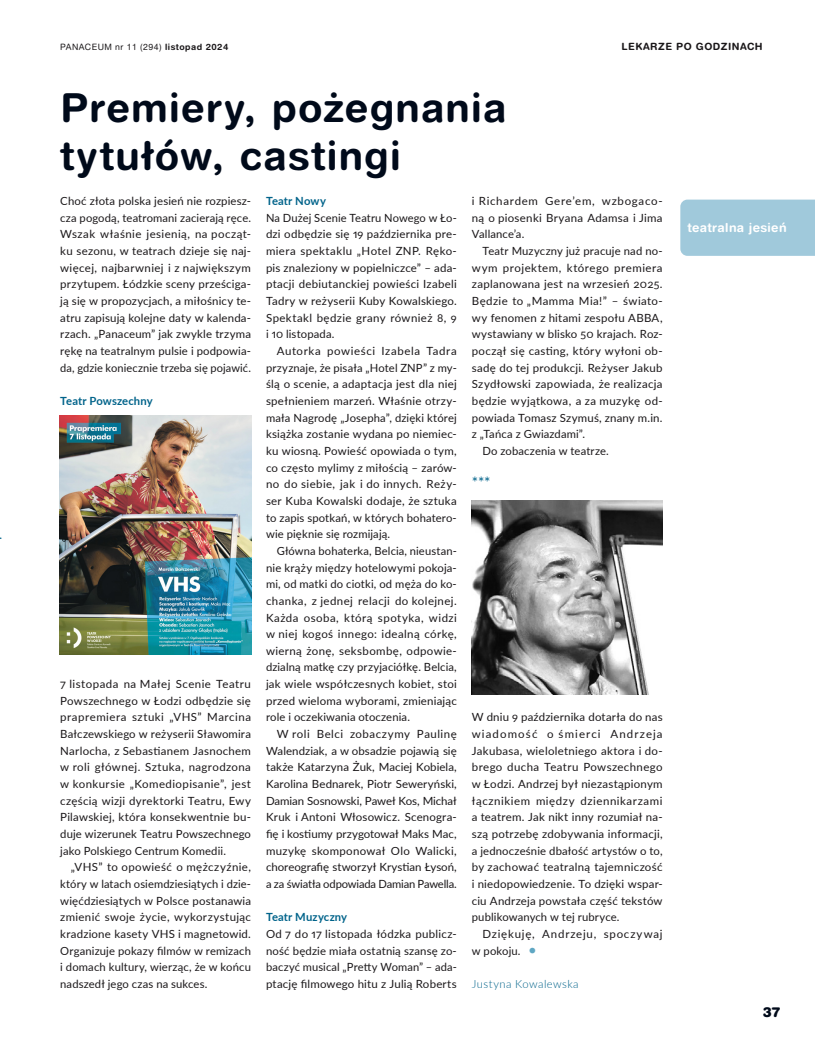
<style>
.page{position:relative;width:815px;height:1063px;background:#fff}
.page>*{position:absolute;margin:0;border:0;box-sizing:border-box;transform-origin:0 0}
.P_tytuł_1{font:700 40px/48px "Switzer Rnd EFN";letter-spacing:.03em;color:#000a1a}
.P_trzy_kropki{font:15px "Lato";color:#00638a}
.t1{font:13.75px "Switzer Rnd EFN Black";color:#000a1a}
.P_tekst_na_plakietce{font:700 12.5px "Switzer Rnd EFN";letter-spacing:.025em;color:#fff}
.P_tekst{font:11.25px/16.6px "Lato";letter-spacing:.01em;color:#1a1719;text-align:justify}
.P_tekst_pierwszy_aka{font:11.25px/16.6px "Lato";letter-spacing:.015em;color:#1a1719;text-align:justify}
.P_śródtytuł_1{font:700 11.25px "Lato";letter-spacing:.01em;color:#00638a}
.P_tekst-2{font:11.25px/16.6px "Lato";letter-spacing:.065em;color:#1a1719}
.P_autor_artykułu_2{font:300 11.25px "Lato";letter-spacing:.035em;color:#00638a}
.t2{font:700 10px "Switzer Rnd EFN";letter-spacing:.05em;color:#1a1719}
.t3{font:8.75px "Switzer Rnd EFN";letter-spacing:.05em;color:#1a1719}
.s1{font-weight:700}
.s2{font-size:15px;color:#5fa7c3}
</style>
<div class="page">
<div style="left:680px;top:200px;width:135px;height:56px;background:#a0c9db"></div>
<img style="left:60px;top:416px;width:191px;height:239px">
<img style="left:472px;top:501px;width:191px;height:193px">
<p class="t3" style="left:60px;top:41px;width:170px">PANACEUM nr 11 (294) <span class="s1">listopad 2024</span></p>
<p class="t2" style="left:622px;top:40px;width:143px">LEKARZE PO GODZINACH</p>
<p class="P_tytuł_1" style="left:60px;top:83px;width:448px">Premiery, pożegnania tytułów, castingi</p>
<p class="P_tekst_pierwszy_aka" style="left:60px;top:192px;width:192px">Choć złota polska jesień nie rozpiesz&shy;cza pogodą, teatromani zacierają ręce.<br>Wszak właśnie jesienią, na począt&shy;ku sezonu, w teatrach dzieje się naj&shy;więcej, najbarwniej i z największym przytupem. Łódzkie sceny prześciga&shy;ją się w propozycjach, a miłośnicy te&shy;atru zapisują kolejne daty w kalenda&shy;rzach. „Panaceum” jak zwykle trzyma rękę na teatralnym pulsie i podpowia&shy;da, gdzie koniecznie trzeba się pojawić.</p>
<p class="P_śródtytuł_1" style="left:60px;top:393px;width:94px">Teatr Powszechny</p>
<p class="P_tekst_pierwszy_aka" style="left:472px;top:192px;width:192px">i Richardem Gere’em, wzbogaco&shy;ną o piosenki Bryana Adamsa i Jima Vallance’a.</p>
<p class="P_tekst" style="left:472px;top:242px;width:192px;text-indent:11px">Teatr Muzyczny już pracuje nad no&shy;wym projektem, którego premiera zaplanowana jest na wrzesień 2025.<br>Będzie to „Mamma Mia!” – świato&shy;wy fenomen z hitami zespołu ABBA, wystawiany w blisko 50 krajach. Roz&shy;począł się casting, który wyłoni ob&shy;sadę do tej produkcji. Reżyser Jakub Szydłowski zapowiada, że realizacja będzie wyjątkowa, a za muzykę od&shy;powiada Tomasz Szymuś, znany m.in. z „Tańca z Gwiazdami”.</p>
<p class="P_tekst" style="left:482px;top:442px;width:128px">Do zobaczenia w teatrze.</p>
<p class="P_trzy_kropki" style="left:472px;top:472px;width:20px">***</p>
<p class="P_śródtytuł_1" style="left:266px;top:193px;width:61px">Teatr Nowy</p>
<p class="P_tekst_pierwszy_aka" style="left:266px;top:209px;width:192px">Na Dużej Scenie Teatru Nowego w Ło&shy;dzi odbędzie się 19 października pre&shy;miera spektaklu „Hotel ZNP. Ręko&shy;pis znaleziony w popielniczce” – ada&shy;ptacji debiutanckiej powieści Izabeli Tadry w reżyserii Kuby Kowalskiego.<br>Spektakl będzie grany również 8, 9 i 10 listopada.</p>
<p class="P_tekst" style="left:266px;top:342px;width:192px;text-indent:11px">Autorka powieści Izabela Tadra przyznaje, że pisała „Hotel ZNP” z my&shy;ślą o scenie, a adaptacja jest dla niej spełnieniem marzeń. Właśnie otrzy&shy;mała Nagrodę „Josepha”, dzięki której książka zostanie wydana po niemiec&shy;ku wiosną. Powieść opowiada o tym, co często mylimy z miłością – zarów&shy;no do siebie, jak i do innych. Reży&shy;ser Kuba Kowalski dodaje, że sztuka to zapis spotkań, w których bohatero&shy;wie pięknie się rozmijają.</p>
<p class="P_tekst" style="left:266px;top:542px;width:192px;text-indent:11px">Główna bohaterka, Belcia, nieustan&shy;nie krąży między hotelowymi pokoja&shy;mi, od matki do ciotki, od męża do ko&shy;chanka, z jednej relacji do kolejnej.<br>Każda osoba, którą spotyka, widzi w niej kogoś innego: idealną córkę, wierną żonę, seksbombę, odpowie&shy;dzialną matkę czy przyjaciółkę. Belcia, jak wiele współczesnych kobiet, stoi przed wieloma wyborami, zmieniając role i oczekiwania otoczenia.</p>
<p class="P_tekst" style="left:266px;top:725px;width:192px;text-indent:11px">W roli Belci zobaczymy Paulinę Walendziak, a w obsadzie pojawią się także Katarzyna Żuk, Maciej Kobiela, Karolina Bednarek, Piotr Seweryński, Damian Sosnowski, Paweł Kos, Michał Kruk i Antoni Włosowicz. Scenogra&shy;fię i kostiumy przygotował Maks Mac, muzykę skomponował Olo Walicki, choreografię stworzył Krystian Łysoń, a za światła odpowiada Damian Pawella.</p>
<p class="P_śródtytuł_1" style="left:266px;top:909px;width:83px">Teatr Muzyczny</p>
<p class="P_tekst_pierwszy_aka" style="left:266px;top:925px;width:192px">Od 7 do 17 listopada łódzka publicz&shy;ność będzie miała ostatnią szansę zo&shy;baczyć musical „Pretty Woman” – ada&shy;ptację filmowego hitu z Julią Roberts</p>
<p class="P_tekst_pierwszy_aka" style="left:60px;top:675px;width:192px">7 listopada na Małej Scenie Teatru Powszechnego w Łodzi odbędzie się prapremiera sztuki „VHS” Marcina Bałczewskiego w reżyserii Sławomira Narlocha, z Sebastianem Jasnochem w roli głównej. Sztuka, nagrodzona w konkursie „Komediopisanie”, jest częścią wizji dyrektorki Teatru, Ewy Pilawskiej, która konsekwentnie bu&shy;duje wizerunek Teatru Powszechnego jako Polskiego Centrum Komedii.</p>
<p class="P_tekst" style="left:60px;top:858px;width:192px;text-indent:11px">„VHS” to opowieść o mężczyźnie, który w latach osiemdziesiątych i dzie&shy;więćdziesiątych w Polsce postanawia zmienić swoje życie, wykorzystując kradzione kasety VHS i magnetowid.<br>Organizuje pokazy filmów w remizach i domach kultury, wierząc, że w końcu nadszedł jego czas na sukces.</p>
<p class="P_tekst_pierwszy_aka" style="left:472px;top:709px;width:192px">W dniu 9 października dotarła do nas wiadomość o śmierci Andrzeja Jakubasa, wieloletniego aktora i do&shy;brego ducha Teatru Powszechnego w Łodzi. Andrzej był niezastąpionym łącznikiem między dziennikarzami a teatrem. Jak nikt inny rozumiał na&shy;szą potrzebę zdobywania informacji, a jednocześnie dbałość artystów o to, by zachować teatralną tajemniczość i niedopowiedzenie. To dzięki wspar&shy;ciu Andrzeja powstała część tekstów publikowanych w tej rubryce.</p>
<p class="P_tekst-2" style="left:472px;top:925px;width:192px;text-indent:11px">Dziękuję, Andrzeju, spoczywaj w pokoju. <span class="s2">•</span></p>
<p class="P_autor_artykułu_2" style="left:472px;top:976px;width:108px">Justyna Kowalewska</p>
<p class="P_tekst_na_plakietce" style="left:687px;top:220px;width:101px">teatralna jesień</p>
<p class="t1" style="left:763px;top:1004px;width:19px">37</p>
</div>
